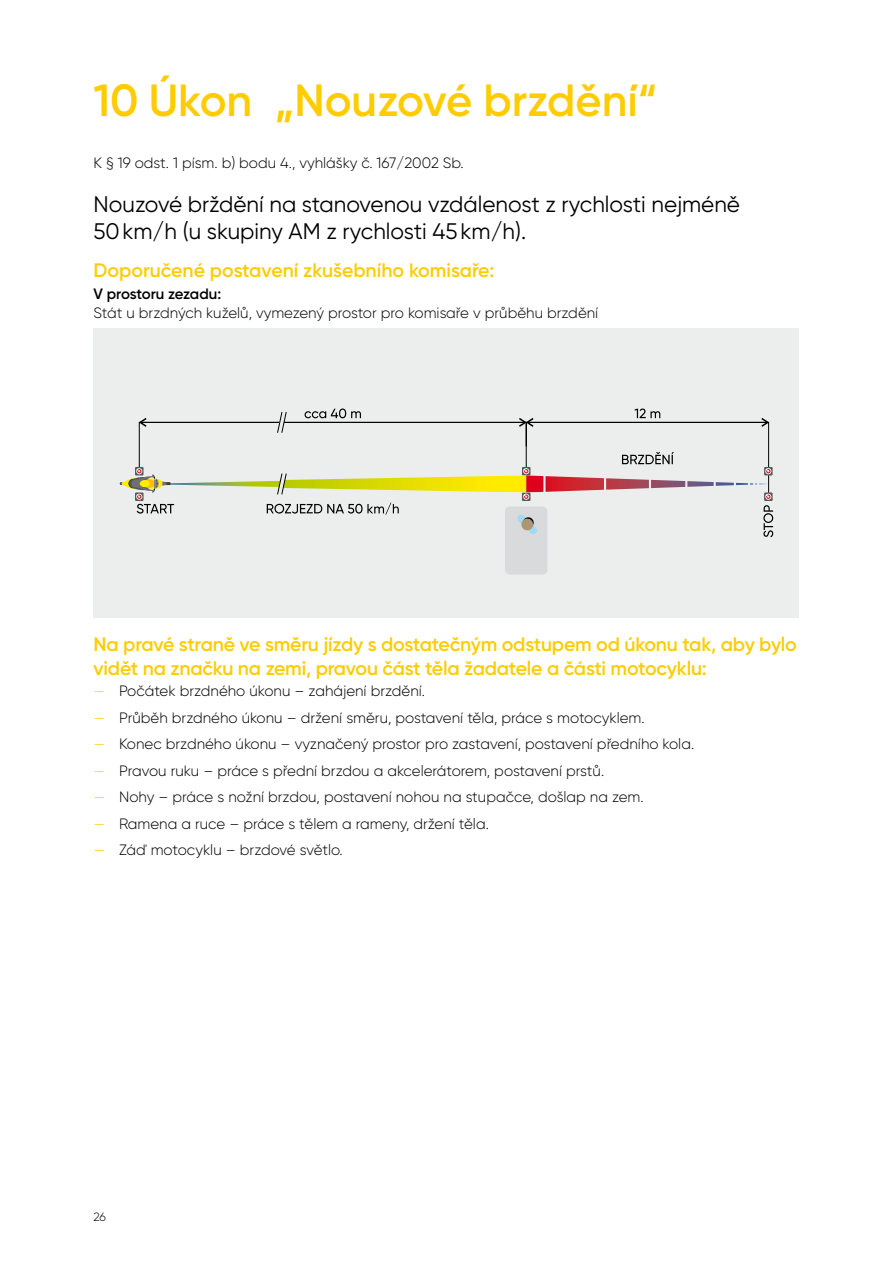
<style>
.page{position:relative;width:893px;height:1263px;background:#fff}
.page>*{position:absolute;margin:0;border:0;box-sizing:border-box;transform-origin:0 0}
.t1{font:600 45px "Gilroy";color:#fecc00}
.t2{font:22.5px/27px "Gilroy";color:#000}
.t3{font:600 19.5px/23.4px "Gilroy";letter-spacing:-.01em;color:#fecc00}
.t4{font:300 15px "Gilroy";color:#000}
.t5{font:600 15px "Gilroy";letter-spacing:-.015em;color:#000}
.t6{font:300 12px "Gilroy";color:#000}
.s1{color:#fecc00}
</style>
<div class="page">
<div style="left:94px;top:328px;width:705px;height:289px;background:#eceded"></div>
<div style="left:505px;top:506px;width:42px;height:68px;background:#d9dadb;border-radius:5px"></div>
<hr style="left:120px;top:482px;width:18px;height:3px;background:#3d3d3f">
<svg style="left:122px;top:408px;width:651px;height:129px"></svg>
<h1 class="t1" style="left:94px;top:72px;width:565px">10 Úkon „Nouzové brzdění“</h1>
<p class="t4" style="left:94px;top:154px;width:372px">K § 19 odst. 1 písm. b) bodu 4., vyhlášky č. 167/2002 Sb.</p>
<h2 class="t2" style="left:94px;top:191px;width:648px">Nouzové brždění na stanovenou vzdálenost z rychlosti nejméně<br>50km/h (u skupiny AM z rychlosti 45km/h).</h2>
<h3 class="t3" style="left:94px;top:258px;width:402px">Doporučené postavení zkušebního komisaře:</h3>
<p class="t5" style="left:94px;top:285px;width:129px">V prostoru zezadu:</p>
<p class="t4" style="left:94px;top:304px;width:506px">Stát u brzdných kuželů, vymezený prostor pro komisaře v průběhu brzdění</p>
<h3 class="t3" style="left:94px;top:632px;width:705px">Na pravé straně ve směru jízdy s dostatečným odstupem od úkonu tak, aby bylo vidět na značku na zemi, pravou část těla žadatele a části motocyklu:</h3>
<p class="t4" style="left:94px;top:682px;width:333px"><span class="s1">—</span> Počátek brzdného úkonu – zahájení brzdění.</p>
<p class="t4" style="left:94px;top:708px;width:553px"><span class="s1">—</span> Průběh brzdného úkonu – držení směru, postavení těla, práce s motocyklem.</p>
<p class="t4" style="left:94px;top:735px;width:602px"><span class="s1">—</span> Konec brzdného úkonu – vyznačený prostor pro zastavení, postavení předního kola.</p>
<p class="t4" style="left:94px;top:761px;width:512px"><span class="s1">—</span> Pravou ruku – práce s přední brzdou a akcelerátorem, postavení prstů.</p>
<p class="t4" style="left:94px;top:788px;width:552px"><span class="s1">—</span> Nohy – práce s nožní brzdou, postavení nohou na stupačce, došlap na zem.</p>
<p class="t4" style="left:94px;top:814px;width:397px"><span class="s1">—</span> Ramena a ruce – práce s tělem a rameny, držení těla.</p>
<p class="t4" style="left:94px;top:841px;width:251px"><span class="s1">—</span> Záď motocyklu – brzdové světlo.</p>
<p class="t6" style="left:94px;top:1209px;width:14px">26</p>
</div>
